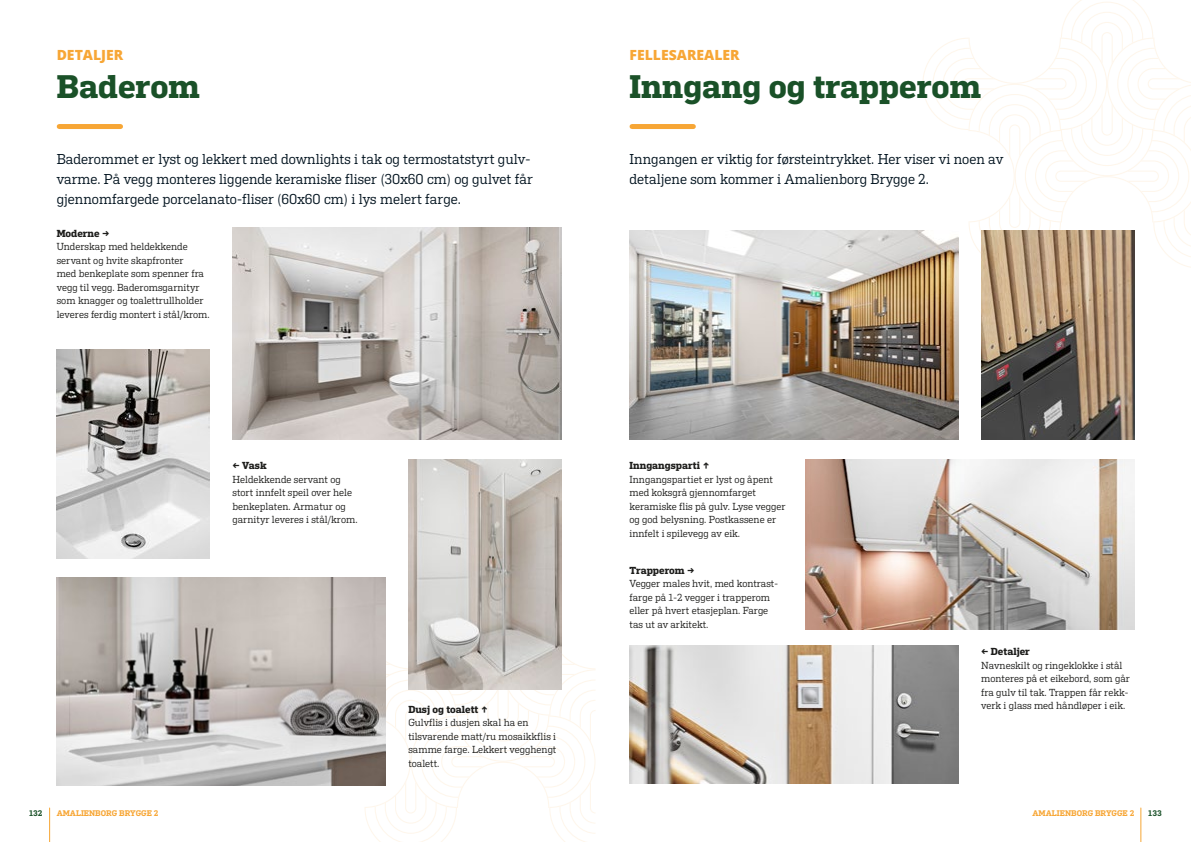
<style>
.page{position:relative;width:1191px;height:842px;background:#fff}
.page>*{position:absolute;margin:0;border:0;box-sizing:border-box;transform-origin:0 0}
.t1{font:700 32px "Flama Slab";color:#1a5128}
.t2{font:14px/20px "Flama Slab";color:#00121e}
.t3{font:800 14px "Open Sans";color:#f7a635}
.t4{font:10px/13.5px "Flama Slab";color:#1d1d1b}
.t5{font:700 10px "Flama Slab";color:#1d1d1b}
.t6{font:600 8px "Flama Slab";color:#f7a635}
.t7{font:600 8px "Flama Slab";color:#1a5128}
</style>
<div class="page">
<svg style="left:318px;top:577px;width:277px;height:265px"></svg>
<svg style="left:922px;top:0;width:269px;height:269px"></svg>
<img style="left:805px;top:460px;width:329px;height:170px">
<img style="left:629px;top:645px;width:329px;height:139px">
<img style="left:629px;top:230px;width:329px;height:209px">
<img style="left:981px;top:230px;width:153px;height:209px">
<img style="left:232px;top:227px;width:329px;height:212px">
<img style="left:57px;top:350px;width:153px;height:209px">
<img style="left:408px;top:460px;width:153px;height:229px">
<img style="left:57px;top:577px;width:329px;height:208px">
<div style="left:632px;top:124px;width:61px;height:5px;background:#f7a635"></div>
<div style="left:59px;top:124px;width:62px;height:5px;background:#f7a635"></div>
<hr style="left:49px;top:808px;width:1px;height:34px;background:#f7a635">
<hr style="left:1140px;top:808px;width:1px;height:34px;background:#f7a635">
<h2 class="t3" style="left:57px;top:44px;width:68px">DETALJER</h2>
<h1 class="t1" style="left:57px;top:67px;width:145px">Baderom</h1>
<h2 class="t2" style="left:57px;top:149px;width:477px">Baderommet er lyst og lekkert med downlights i tak og termostatstyrt gulv&shy;varme. På vegg monteres liggende keramiske fliser (30x60 cm) og gulvet får gjennomfargede porcelanato-fliser (60x60 cm) i lys melert farge.</h2>
<p class="t5" style="left:57px;top:227px;width:54px">Moderne →</p>
<p class="t4" style="left:57px;top:240px;width:155px">Underskap med heldekkende servant og hvite skapfronter<br>med benkeplate som spenner fra vegg til vegg. Baderomsgarnityr som knagger og toalettrullholder leveres ferdig montert i stål/krom.</p>
<p class="t5" style="left:232px;top:459px;width:36px">← Vask</p>
<p class="t4" style="left:232px;top:472px;width:127px">Heldekkende servant og stort innfelt speil over hele benkeplaten. Armatur og garnityr leveres i stål/krom.</p>
<p class="t5" style="left:408px;top:703px;width:81px">Dusj og toalett ↑</p>
<p class="t4" style="left:408px;top:716px;width:150px">Gulvflis i dusjen skal ha en tilsvarende matt/ru mosaikkflis i samme farge. Lekkert vegghengt toalett.</p>
<h2 class="t3" style="left:629px;top:44px;width:112px">FELLESAREALER</h2>
<h1 class="t1" style="left:629px;top:67px;width:353px">Inngang og trapperom</h1>
<h2 class="t2" style="left:629px;top:149px;width:375px">Inngangen er viktig for førsteintrykket. Her viser vi noen av detaljene som kommer i Amalienborg Brygge 2.</h2>
<p class="t5" style="left:629px;top:459px;width:82px">Inngangsparti ↑</p>
<p class="t4" style="left:629px;top:472px;width:157px">Inngangspartiet er lyst og åpent med koksgrå gjennomfarget keramiske flis på gulv. Lyse vegger og god belysning. Postkassene er innfelt i spilevegg av eik.</p>
<p class="t5" style="left:629px;top:564px;width:66px">Trapperom →</p>
<p class="t4" style="left:629px;top:577px;width:150px">Vegger males hvit, med kontrast&shy;farge på 1-2 vegger i trapperom eller på hvert etasjeplan. Farge tas ut av arkitekt.</p>
<p class="t5" style="left:981px;top:645px;width:50px">← Detaljer</p>
<p class="t4" style="left:981px;top:658px;width:150px">Navneskilt og ringeklokke i stål monteres på et eikebord, som går fra gulv til tak. Trappen får rekk&shy;verk i glass med håndløper i eik.</p>
<p class="t7" style="left:29px;top:808px;width:15px">132</p>
<p class="t6" style="left:57px;top:808px;width:103px">AMALIENBORG BRYGGE 2</p>
<p class="t6" style="left:1032px;top:808px;width:103px">AMALIENBORG BRYGGE 2</p>
<p class="t7" style="left:1148px;top:808px;width:15px">133</p>
</div>
